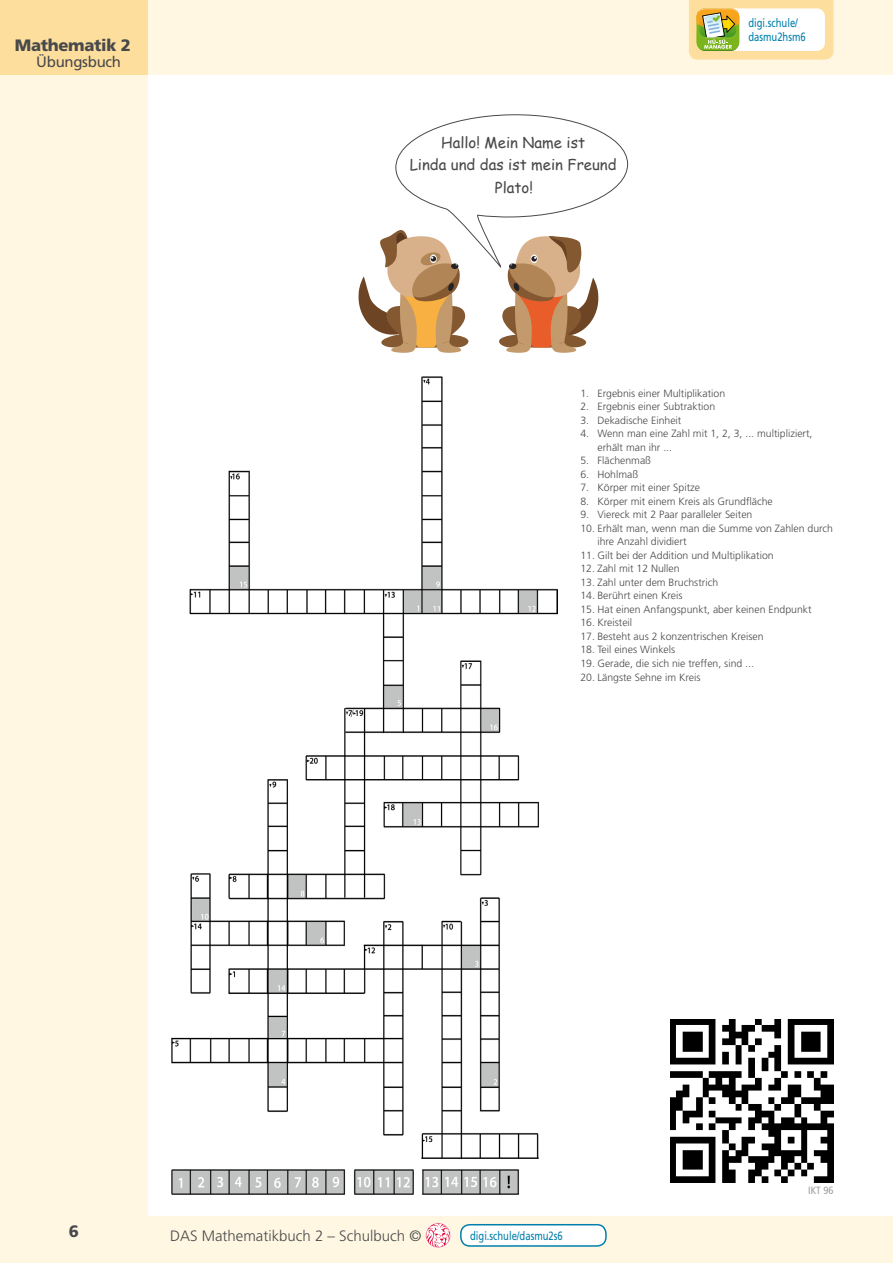
<style>
.page{position:relative;width:893px;height:1263px;background:#fff}
.page>*{position:absolute;margin:0;border:0;box-sizing:border-box;transform-origin:0 0}
.t1{font:900 16.5px "Frutiger LT Std";letter-spacing:-.02em;color:#48494b}
.t2{font:15px/22.5px "Comic Sans MS";color:#48494b;text-align:center}
.t3{font:300 15px "Frutiger LT Std";color:#48494b}
.t4{font:15px "Frutiger LT Std";letter-spacing:-.02em;color:#48494b}
.t5{font:12px/14.4px "Frutiger LT Std";color:#007fac;scale:.79 1}
.t6{font:300 10.5px/13.5px "Frutiger LT Std";color:#48494b}
.t7{font:condensed 10.5px "Frutiger LT Std";color:#9c9e9f}
</style>
<div class="page">
<div style="left:0;top:0;width:148px;height:1263px;background:#fff7e2"></div>
<div style="left:0;top:1216px;width:893px;height:47px;background:#fff7e2"></div>
<div style="left:0;top:0;width:893px;height:74px;background:#fff7e2"></div>
<div style="left:0;top:0;width:148px;height:74px;background:#fede9d"></div>
<div style="left:461px;top:1225px;width:145px;height:21px;background:#fff;border-radius:9px"></div>
<div style="left:460px;top:1224px;width:147px;height:23px;border:2px solid #007fac;border-radius:9px"></div>
<div style="left:425px;top:1222px;width:26px;height:26px;border:1px solid #fff;border-radius:50%"></div>
<svg style="left:426px;top:1223px;width:24px;height:24px"></svg>
<svg style="left:689px;top:0;width:144px;height:60px;background:#ede3b7"></svg>
<img style="left:171px;top:376px;width:387px;height:819px">
<svg style="left:358px;top:114px;width:271px;height:239px"></svg>
<img style="left:670px;top:1019px;width:163px;height:163px">
<h1 class="t1" style="left:15px;top:35px;width:118px">Mathematik 2</h1>
<h2 class="t4" style="left:36px;top:53px;width:86px">Übungsbuch</h2>
<h2 class="t2" style="left:410px;top:131px;width:208px">Hallo! Mein Name ist<br>Linda und das ist mein Freund<br>Plato!</h2>
<p class="t5" style="left:748px;top:16px;width:74px">digi.schule/ dasmu2hsm6</p>
<p class="t6" style="left:580px;top:387px;width:146px">1. Ergebnis einer Multiplikation</p>
<p class="t6" style="left:580px;top:400px;width:136px">2. Ergebnis einer Subtraktion</p>
<p class="t6" style="left:580px;top:414px;width:103px">3. Dekadische Einheit</p>
<p class="t6" style="left:597px;top:427px;width:217px;text-indent:-17px">4. Wenn man eine Zahl mit 1, 2, 3, ... multipliziert, erhält man ihr ...</p>
<p class="t6" style="left:580px;top:454px;width:72px">5. Flächenmaß</p>
<p class="t6" style="left:580px;top:468px;width:59px">6. Hohlmaß</p>
<p class="t6" style="left:580px;top:481px;width:121px">7. Körper mit einer Spitze</p>
<p class="t6" style="left:580px;top:495px;width:194px">8. Körper mit einem Kreis als Grundfläche</p>
<p class="t6" style="left:580px;top:508px;width:174px">9. Viereck mit 2 Paar paralleler Seiten</p>
<p class="t6" style="left:597px;top:522px;width:237px;text-indent:-17px">10. Erhält man, wenn man die Summe von Zahlen durch ihre Anzahl dividiert</p>
<p class="t6" style="left:580px;top:549px;width:195px">11. Gilt bei der Addition und Multiplikation</p>
<p class="t6" style="left:580px;top:562px;width:101px">12. Zahl mit 12 Nullen</p>
<p class="t6" style="left:580px;top:576px;width:139px">13. Zahl unter dem Bruchstrich</p>
<p class="t6" style="left:580px;top:589px;width:103px">14. Berührt einen Kreis</p>
<p class="t6" style="left:580px;top:603px;width:233px">15. Hat einen Anfangspunkt, aber keinen Endpunkt</p>
<p class="t6" style="left:580px;top:616px;width:53px">16. Kreisteil</p>
<p class="t6" style="left:580px;top:630px;width:185px">17. Besteht aus 2 konzentrischen Kreisen</p>
<p class="t6" style="left:580px;top:643px;width:96px">18. Teil eines Winkels</p>
<p class="t6" style="left:580px;top:657px;width:175px">19. Gerade, die sich nie treffen, sind ...</p>
<p class="t6" style="left:580px;top:670px;width:122px">20. Längste Sehne im Kreis</p>
<p class="t7" style="left:808px;top:1184px;width:27px">IKT 96</p>
<h1 class="t1" style="left:69px;top:1221px;width:12px">6</h1>
<h2 class="t3" style="left:170px;top:1227px;width:253px">DAS Mathematikbuch 2 – Schulbuch ©</h2>
<p class="t5" style="left:470px;top:1228px;width:119px">digi.schule/dasmu2s6</p>
</div>
